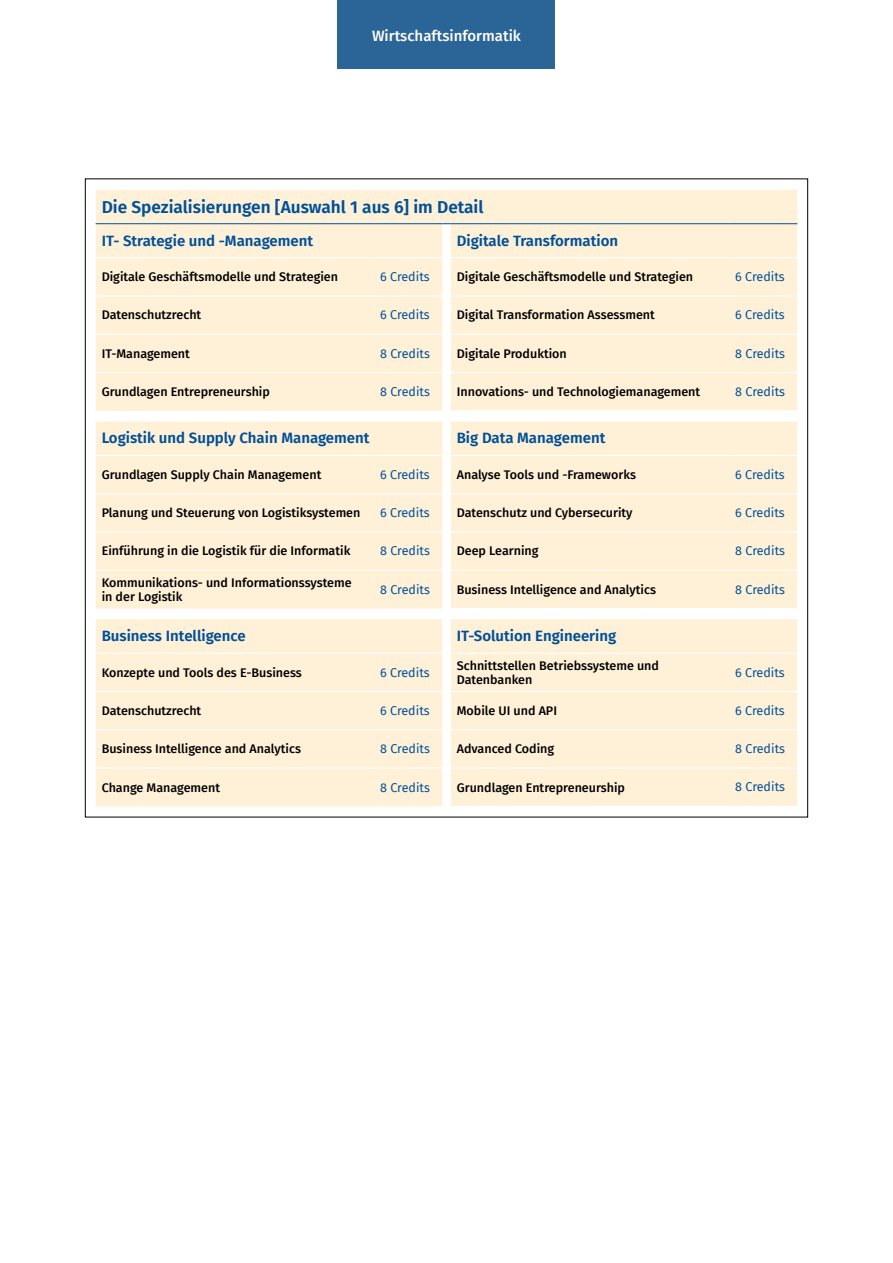
<style>
.page{position:relative;width:893px;height:1263px;background:#fff}
.page>*{position:absolute;margin:0;border:0;box-sizing:border-box;transform-origin:0 0}
.t1{font:600 17.25px "Fira Sans";color:#005098}
.t2{font:600 15px "Fira Sans";color:#005098}
.t3{font:500 15px "Fira Sans";color:#fff}
.t4{font:500 12.6px/14.2px "Fira Sans";color:#000}
.t5{font:12.6px "Fira Sans";color:#005098}
</style>
<div class="page">
<div style="left:338px;top:0;width:217px;height:68px;background:#2b6497"></div>
<div style="left:96px;top:190px;width:701px;height:616px;background:#fff1d8"></div>
<hr style="left:96px;top:257px;width:278px;height:1px;background:#fff">
<hr style="left:374px;top:257px;width:68px;height:1px;background:#fff">
<hr style="left:96px;top:296px;width:278px;height:1px;background:#fff">
<hr style="left:374px;top:296px;width:68px;height:1px;background:#fff">
<hr style="left:96px;top:334px;width:278px;height:1px;background:#fff">
<hr style="left:374px;top:334px;width:68px;height:1px;background:#fff">
<hr style="left:96px;top:372px;width:278px;height:1px;background:#fff">
<hr style="left:374px;top:372px;width:68px;height:1px;background:#fff">
<hr style="left:96px;top:455px;width:278px;height:1px;background:#fff">
<hr style="left:374px;top:455px;width:68px;height:1px;background:#fff">
<hr style="left:96px;top:493px;width:278px;height:1px;background:#fff">
<hr style="left:374px;top:493px;width:68px;height:1px;background:#fff">
<hr style="left:96px;top:532px;width:278px;height:1px;background:#fff">
<hr style="left:374px;top:532px;width:68px;height:1px;background:#fff">
<hr style="left:96px;top:570px;width:278px;height:1px;background:#fff">
<hr style="left:374px;top:570px;width:68px;height:1px;background:#fff">
<hr style="left:96px;top:653px;width:278px;height:1px;background:#fff">
<hr style="left:374px;top:653px;width:68px;height:1px;background:#fff">
<hr style="left:96px;top:691px;width:278px;height:1px;background:#fff">
<hr style="left:374px;top:691px;width:68px;height:1px;background:#fff">
<hr style="left:96px;top:729px;width:278px;height:1px;background:#fff">
<hr style="left:374px;top:729px;width:68px;height:1px;background:#fff">
<hr style="left:96px;top:768px;width:278px;height:1px;background:#fff">
<hr style="left:374px;top:768px;width:68px;height:1px;background:#fff">
<hr style="left:451px;top:257px;width:278px;height:1px;background:#fff">
<hr style="left:729px;top:257px;width:68px;height:1px;background:#fff">
<hr style="left:451px;top:296px;width:278px;height:1px;background:#fff">
<hr style="left:729px;top:296px;width:68px;height:1px;background:#fff">
<hr style="left:451px;top:334px;width:278px;height:1px;background:#fff">
<hr style="left:729px;top:334px;width:68px;height:1px;background:#fff">
<hr style="left:451px;top:372px;width:278px;height:1px;background:#fff">
<hr style="left:729px;top:372px;width:68px;height:1px;background:#fff">
<hr style="left:451px;top:455px;width:278px;height:1px;background:#fff">
<hr style="left:729px;top:455px;width:68px;height:1px;background:#fff">
<hr style="left:451px;top:493px;width:278px;height:1px;background:#fff">
<hr style="left:729px;top:493px;width:68px;height:1px;background:#fff">
<hr style="left:451px;top:532px;width:278px;height:1px;background:#fff">
<hr style="left:729px;top:532px;width:68px;height:1px;background:#fff">
<hr style="left:451px;top:570px;width:278px;height:1px;background:#fff">
<hr style="left:729px;top:570px;width:68px;height:1px;background:#fff">
<hr style="left:451px;top:653px;width:278px;height:1px;background:#fff">
<hr style="left:729px;top:653px;width:68px;height:1px;background:#fff">
<hr style="left:451px;top:691px;width:278px;height:1px;background:#fff">
<hr style="left:729px;top:691px;width:68px;height:1px;background:#fff">
<hr style="left:451px;top:729px;width:278px;height:1px;background:#fff">
<hr style="left:729px;top:729px;width:68px;height:1px;background:#fff">
<hr style="left:451px;top:768px;width:278px;height:1px;background:#fff">
<hr style="left:729px;top:768px;width:68px;height:1px;background:#fff">
<hr style="left:96px;top:223px;width:278px;height:1px;background:#005098">
<hr style="left:374px;top:223px;width:68px;height:1px;background:#005098">
<hr style="left:451px;top:223px;width:278px;height:1px;background:#005098">
<hr style="left:729px;top:223px;width:68px;height:1px;background:#005098">
<hr style="left:451px;top:410px;width:278px;height:1px;background:#fff">
<hr style="left:729px;top:410px;width:68px;height:1px;background:#fff">
<hr style="left:451px;top:608px;width:278px;height:1px;background:#fff">
<hr style="left:729px;top:608px;width:68px;height:1px;background:#fff">
<p class="t3" style="left:372px;top:24px;width:150px">Wirtschaftsinformatik</p>
<h1 class="t1" style="left:102px;top:192px;width:383px">Die Spezialisierungen [Auswahl 1 aus 6] im Detail</h1>
<p class="t2" style="left:102px;top:228px;width:213px">IT- Strategie und -Management</p>
<p class="t2" style="left:457px;top:228px;width:163px">Digitale Transformation</p>
<p class="t4" style="left:102px;top:269px;width:238px">Digitale Geschäftsmodelle und Strategien</p>
<p class="t5" style="left:380px;top:267px;width:51px">6 Credits</p>
<p class="t4" style="left:457px;top:269px;width:238px">Digitale Geschäftsmodelle und Strategien</p>
<p class="t5" style="left:735px;top:267px;width:51px">6 Credits</p>
<p class="t4" style="left:102px;top:307px;width:101px">Datenschutzrecht</p>
<p class="t5" style="left:380px;top:306px;width:51px">6 Credits</p>
<p class="t4" style="left:457px;top:307px;width:200px">Digital Transformation Assessment</p>
<p class="t5" style="left:735px;top:306px;width:51px">6 Credits</p>
<p class="t4" style="left:102px;top:346px;width:90px">IT-Management</p>
<p class="t5" style="left:380px;top:344px;width:51px">8 Credits</p>
<p class="t4" style="left:457px;top:346px;width:112px">Digitale Produktion</p>
<p class="t5" style="left:735px;top:344px;width:51px">8 Credits</p>
<p class="t4" style="left:102px;top:384px;width:170px">Grundlagen Entrepreneurship</p>
<p class="t5" style="left:380px;top:382px;width:51px">8 Credits</p>
<p class="t4" style="left:457px;top:384px;width:245px">Innovations- und Technologiemanagement</p>
<p class="t5" style="left:735px;top:382px;width:51px">8 Credits</p>
<p class="t2" style="left:102px;top:426px;width:269px">Logistik und Supply Chain Management</p>
<p class="t2" style="left:457px;top:426px;width:150px">Big Data Management</p>
<p class="t4" style="left:102px;top:467px;width:221px">Grundlagen Supply Chain Management</p>
<p class="t5" style="left:380px;top:465px;width:51px">6 Credits</p>
<p class="t4" style="left:457px;top:467px;width:181px">Analyse Tools und -Frameworks</p>
<p class="t5" style="left:735px;top:465px;width:51px">6 Credits</p>
<p class="t4" style="left:102px;top:505px;width:260px">Planung und Steuerung von Logistiksystemen</p>
<p class="t5" style="left:380px;top:503px;width:51px">6 Credits</p>
<p class="t4" style="left:457px;top:505px;width:177px">Datenschutz und Cybersecurity</p>
<p class="t5" style="left:735px;top:503px;width:51px">6 Credits</p>
<p class="t4" style="left:102px;top:543px;width:250px">Einführung in die Logistik für die Informatik</p>
<p class="t5" style="left:380px;top:542px;width:51px">8 Credits</p>
<p class="t4" style="left:457px;top:543px;width:83px">Deep Learning</p>
<p class="t5" style="left:735px;top:542px;width:51px">8 Credits</p>
<p class="t4" style="left:102px;top:575px;width:251px">Kommunikations- und Informationssysteme in der Logistik</p>
<p class="t5" style="left:380px;top:580px;width:51px">8 Credits</p>
<p class="t4" style="left:457px;top:582px;width:201px">Business Intelligence and Analytics</p>
<p class="t5" style="left:735px;top:580px;width:51px">8 Credits</p>
<p class="t2" style="left:102px;top:624px;width:145px">Business Intelligence</p>
<p class="t2" style="left:457px;top:624px;width:161px">IT-Solution Engineering</p>
<p class="t4" style="left:102px;top:664px;width:202px">Konzepte und Tools des E-Business</p>
<p class="t5" style="left:380px;top:663px;width:51px">6 Credits</p>
<p class="t4" style="left:457px;top:657px;width:204px">Schnittstellen Betriebssysteme und<br>Datenbanken</p>
<p class="t5" style="left:735px;top:663px;width:51px">6 Credits</p>
<p class="t4" style="left:102px;top:703px;width:101px">Datenschutzrecht</p>
<p class="t5" style="left:380px;top:701px;width:51px">6 Credits</p>
<p class="t4" style="left:457px;top:703px;width:102px">Mobile UI und API</p>
<p class="t5" style="left:735px;top:701px;width:51px">6 Credits</p>
<p class="t4" style="left:102px;top:741px;width:201px">Business Intelligence and Analytics</p>
<p class="t5" style="left:380px;top:739px;width:51px">8 Credits</p>
<p class="t4" style="left:457px;top:741px;width:99px">Advanced Coding</p>
<p class="t5" style="left:735px;top:739px;width:51px">8 Credits</p>
<p class="t4" style="left:102px;top:779px;width:120px">Change Management</p>
<p class="t5" style="left:380px;top:778px;width:51px">8 Credits</p>
<p class="t4" style="left:457px;top:779px;width:170px">Grundlagen Entrepreneurship</p>
<p class="t5" style="left:735px;top:777px;width:51px">8 Credits</p>
</div>
